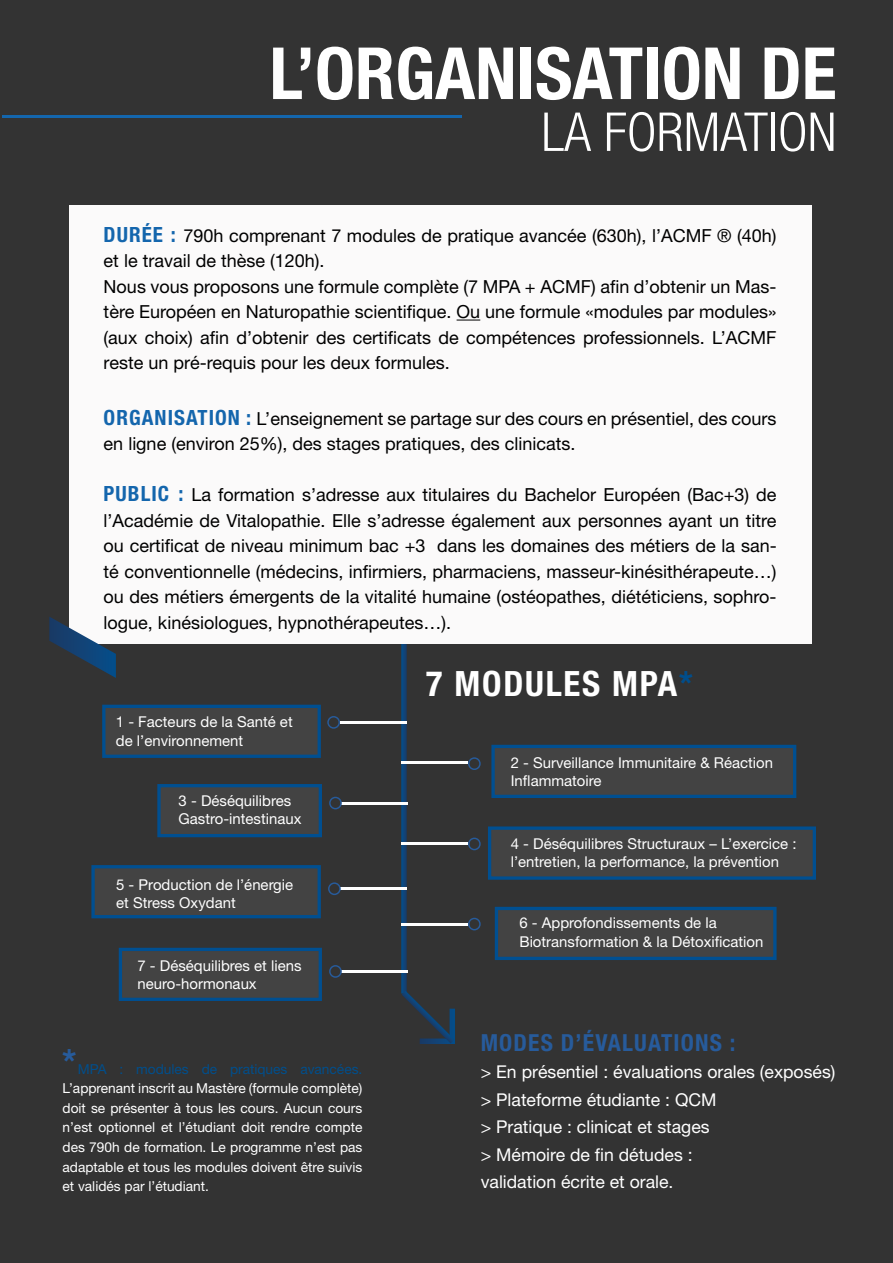
<style>
.page{position:relative;width:893px;height:1263px;background:#333}
.page>*{position:absolute;margin:0;border:0;box-sizing:border-box;transform-origin:0 0}
.t1{font:700 condensed 72px "Helvetica Neue LT Std";color:#fff}
.t2{font:300 condensed 53.7px "Helvetica Neue LT Std";color:#fff}
.t3{font:700 condensed 34.95px "Helvetica Neue LT Std";letter-spacing:.05em;color:#fff}
.t4{font:700 condensed 34.95px "Helvetica Neue LT Std";color:#275b9b}
.t5{font:700 condensed 23.55px "Helvetica Neue LT Std";letter-spacing:.05em;color:#275b9b}
.t6{font:18px/25.5px "Helvetica Neue";color:#000}
.t7{font:17.7px/27.5px "Helvetica Neue";color:#fff}
.t8{font:15px/18.3px "Helvetica Neue LT Std";color:#fff}
.t9{font:13.65px/19.6px "Helvetica Neue";color:#fff;text-align:justify}
.t10{font:13.65px "Helvetica Neue";color:#014e8b}
.s1{font-family:"Helvetica Neue LT Std";font-weight:700;font-stretch:condensed;font-size:21px;color:#1466ad}
.s2{color:#014e8b}
</style>
<div class="page">
<hr style="left:2px;top:115px;width:460px;height:3px;background:#1466ad">
<svg style="left:401px;top:644px;width:6px;height:341px;background:#154676"></svg>
<svg style="left:401px;top:985px;width:54px;height:59px"></svg>
<hr style="left:340px;top:721px;width:67px;height:2px;background:#fff">
<hr style="left:401px;top:761px;width:67px;height:2px;background:#fff">
<hr style="left:401px;top:843px;width:67px;height:2px;background:#fff">
<hr style="left:401px;top:923px;width:67px;height:2px;background:#fff">
<hr style="left:342px;top:802px;width:66px;height:2px;background:#fff">
<hr style="left:341px;top:887px;width:66px;height:3px;background:#fff">
<div style="left:327px;top:716px;width:13px;height:13px;border:1px solid #275b9b;border-radius:50%"></div>
<div style="left:468px;top:757px;width:13px;height:13px;border:1px solid #275b9b;border-radius:50%"></div>
<div style="left:468px;top:838px;width:13px;height:12px;border:1px solid #275b9b;border-radius:50%"></div>
<div style="left:468px;top:918px;width:13px;height:12px;border:1px solid #275b9b;border-radius:50%"></div>
<div style="left:329px;top:797px;width:13px;height:12px;border:1px solid #275b9b;border-radius:50%"></div>
<div style="left:328px;top:882px;width:13px;height:13px;border:1px solid #275b9b;border-radius:50%"></div>
<div style="left:104px;top:706px;width:215px;height:50px;background:#434343"></div>
<div style="left:102px;top:705px;width:219px;height:53px;border:3px solid #004f91"></div>
<div style="left:493px;top:746px;width:302px;height:50px;background:#434343"></div>
<div style="left:491px;top:745px;width:305px;height:53px;border:3px solid #004f91"></div>
<div style="left:159px;top:786px;width:161px;height:50px;background:#434343"></div>
<div style="left:157px;top:784px;width:165px;height:53px;border:3px solid #004f91"></div>
<div style="left:490px;top:828px;width:324px;height:50px;background:#434343"></div>
<div style="left:488px;top:826px;width:328px;height:54px;border:3px solid #004f91"></div>
<div style="left:93px;top:867px;width:226px;height:50px;background:#434343"></div>
<div style="left:91px;top:865px;width:230px;height:53px;border:3px solid #004f91"></div>
<div style="left:496px;top:908px;width:279px;height:50px;background:#434343"></div>
<div style="left:495px;top:907px;width:282px;height:53px;border:3px solid #004f91"></div>
<div style="left:69px;top:206px;width:743px;height:438px;background:#fbfafa"></div>
<svg style="left:457px;top:320px;width:23px;height:1px"></svg>
<svg style="left:49px;top:617px;width:67px;height:61px"></svg>
<hr style="left:342px;top:970px;width:66px;height:2px;background:#fff">
<div style="left:329px;top:965px;width:13px;height:13px;border:1px solid #275b9b;border-radius:50%"></div>
<div style="left:120px;top:949px;width:200px;height:50px;background:#434343"></div>
<div style="left:119px;top:948px;width:203px;height:53px;border:3px solid #004f91"></div>
<h1 class="t1" style="left:269px;top:30px;width:568px">L’ORGANISATION DE</h1>
<h2 class="t2" style="left:541px;top:101px;width:297px">LA FORMATION</h2>
<p class="t6" style="left:104px;top:222px;width:674px"><span class="s1">DURÉE :</span> 790h comprenant 7 modules de pratique avancée (630h), l’ACMF ® (40h) et le travail de thèse (120h).<br>Nous vous proposons une formule complète (7 MPA + ACMF) afin d’obtenir un Mas&shy;tère Européen en Naturopathie scientifique. Ou une formule «modules par modules» (aux choix) afin d’obtenir des certificats de compétences professionnels. L’ACMF reste un pré-requis pour les deux formules.</p>
<p class="t6" style="left:104px;top:405px;width:674px"><span class="s1">ORGANISATION :</span> L’enseignement se partage sur des cours en présentiel, des cours en ligne (environ 25%), des stages pratiques, des clinicats.</p>
<p class="t6" style="left:104px;top:482px;width:674px;text-align:justify"><span class="s1">PUBLIC :</span> La formation s’adresse aux titulaires du Bachelor Européen (Bac+3) de l’Académie de Vitalopathie. Elle s’adresse également aux personnes ayant un titre ou certificat de niveau minimum bac +3 dans les domaines des métiers de la san&shy;té conventionnelle (médecins, infirmiers, pharmaciens, masseur-kinésithérapeute…) ou des métiers émergents de la vitalité humaine (ostéopathes, diététiciens, sophro&shy;logue, kinésiologues, hypnothérapeutes…).</p>
<p class="t8" style="left:116px;top:712px;width:178px">1 - Facteurs de la Santé et de l’environnement</p>
<p class="t8" style="left:179px;top:791px;width:124px">3 - Déséquilibres<br>Gastro-intestinaux</p>
<p class="t8" style="left:116px;top:875px;width:178px">5 - Production de l’énergie et Stress Oxydant</p>
<h3 class="t4" style="left:63px;top:1040px;width:15px">*</h3>
<p class="t8" style="left:137px;top:956px;width:166px">7 - Déséquilibres et liens neuro-hormonaux</p>
<p class="t10" style="left:78px;top:1060px;width:286px">MPA : modules de pratiques avancées.</p>
<p class="t9" style="left:63px;top:1078px;width:301px">L’apprenant inscrit au Mastère (formule complète) doit se présenter à tous les cours. Aucun cours n’est optionnel et l’étudiant doit rendre compte des 790h de formation. Le programme n’est pas adaptable et tous les modules doivent être suivis et validés par l’étudiant.</p>
<h3 class="t3" style="left:426px;top:663px;width:268px">7 MODULES MPA<span class="s2">*</span></h3>
<p class="t8" style="left:511px;top:753px;width:264px">2 - Surveillance Immunitaire &amp; Réaction<br>Inflammatoire</p>
<p class="t8" style="left:511px;top:834px;width:287px">4 - Déséquilibres Structuraux – L’exercice : l’entretien, la performance, la prévention</p>
<p class="t8" style="left:519px;top:914px;width:246px">6 - Approfondissements de la<br>Biotransformation &amp; la Détoxification</p>
<h3 class="t5" style="left:481px;top:1028px;width:256px">MODES D’ÉVALUATIONS :</h3>
<p class="t7" style="left:481px;top:1058px;width:356px">&gt; En présentiel : évaluations orales (exposés) &gt; Plateforme étudiante : QCM<br>&gt; Pratique : clinicat et stages<br>&gt; Mémoire de fin détudes :<br>validation écrite et orale.</p>
</div>
